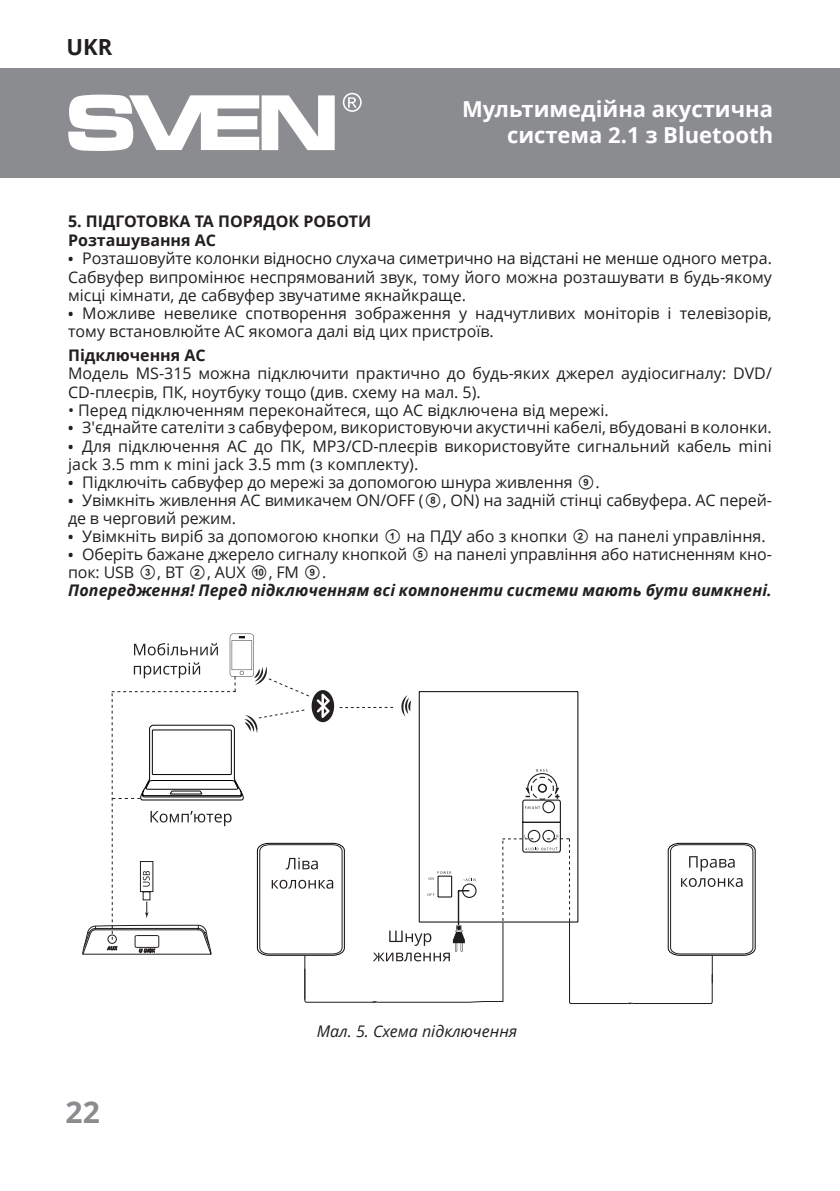
<style>
.page{position:relative;width:840px;height:1191px;background:#fff}
.page>*{position:absolute;margin:0;border:0;box-sizing:border-box;transform-origin:0 0}
.t1{font:700 30px "Open Sans";color:#8a8c8f}
.t2{font:700 22.2px "Open Sans";color:#231f20}
.t3{font:700 22px/26px "Open Sans";color:#fff;text-align:right}
.t4{font:16px/18.2px "Open Sans";color:#231f20}
.t5{font:700 16px/19px "Open Sans";color:#231f20}
.t6{font:italic 16px "Open Sans";color:#231f20}
.s1{font-weight:700;font-size:14px}
.s2{font-family:"SVEN"}
.s3{font-weight:700;font-style:italic}
</style>
<div class="page">
<div style="left:0;top:68px;width:839px;height:109px;background:#8a8c8f"></div>
<svg style="left:68px;top:95px;width:266px;height:56px"></svg>
<svg style="left:342px;top:93px;width:19px;height:19px"></svg>
<svg style="left:82px;top:633px;width:673px;height:371px"></svg>
<h2 class="t2" style="left:66px;top:32px;width:47px">UKR</h2>
<h3 class="t3" style="left:462px;top:95px;width:312px">Мультимедійна акустична система 2.1 з Bluetooth</h3>
<p class="t5" style="left:68px;top:211px;width:304px">5. ПІДГОТОВКА ТА ПОРЯДОК РОБОТИ<br>Розташування АС</p>
<p class="t4" style="left:68px;top:249px;width:705px;text-align:justify"><span class="s1">•</span> Розташовуйте колонки відносно слухача симетрично на відстані не менше одного метра.<br>Сабвуфер випромінює неспрямований звук, тому його можна розташувати в будь-якому місці кімнати, де сабвуфер звучатиме якнайкраще.</p>
<p class="t4" style="left:68px;top:304px;width:705px"><span class="s1">•</span> Можливе невелике спотворення зображення у надчутливих моніторів і телевізорів, тому встановлюйте АС якомога далі від цих пристроїв.</p>
<p class="t5" style="left:68px;top:345px;width:139px">Підключення АС</p>
<p class="t4" style="left:68px;top:364px;width:704px">Модель MS-315 можна підключити практично до будь-яких джерел аудіосигналу: DVD/<br>CD-плеєрів, ПК, ноутбуку тощо (див. схему на мал. 5).</p>
<p class="t4" style="left:68px;top:400px;width:542px">• Перед підключенням переконайтеся, що АС відключена від мережі.</p>
<p class="t4" style="left:68px;top:418px;width:704px"><span class="s1">•</span> З'єднайте сателіти з сабвуфером, використовуючи акустичні кабелі, вбудовані в колонки.</p>
<p class="t4" style="left:68px;top:436px;width:705px"><span class="s1">•</span> Для підключення АС до ПК, МР3/CD-плеєрів використовуйте сигнальний кабель mini jack 3.5 mm к mini jack 3.5 mm (з комплекту).</p>
<p class="t4" style="left:68px;top:473px;width:533px"><span class="s1">•</span> Підключіть сабвуфер до мережі за допомогою шнура живлення <span class="s2">I</span>.</p>
<p class="t4" style="left:68px;top:491px;width:705px;line-height:17.6px"><span class="s1">•</span> Увімкніть живлення АС вимикачем ON/OFF (<span class="s2">H</span>, ON) на задній стінці сабвуфера. АС перей&shy;де в черговий режим.</p>
<p class="t4" style="left:68px;top:526px;width:698px"><span class="s1">•</span> Увімкніть виріб за допомогою кнопки <span class="s2">A</span> на ПДУ або з кнопки <span class="s2">B</span> на панелі управління.</p>
<p class="t4" style="left:68px;top:544px;width:705px"><span class="s1">•</span> Оберіть бажане джерело сигналу кнопкой <span class="s2">E</span> на панелі управління або натисненням кно&shy;пок: USB <span class="s2">C</span>, BT <span class="s2">B</span>, AUX <span class="s2">J</span>, FM <span class="s2">I</span>.<br><span class="s3">Попередження! Перед підключенням всі компоненти системи мають бути вимкнені.</span></p>
<h1 class="t1" style="left:65px;top:1090px;width:36px">22</h1>
<p class="t6" style="left:317px;top:1020px;width:202px">Мал. 5. Схема підключення</p>
</div>
